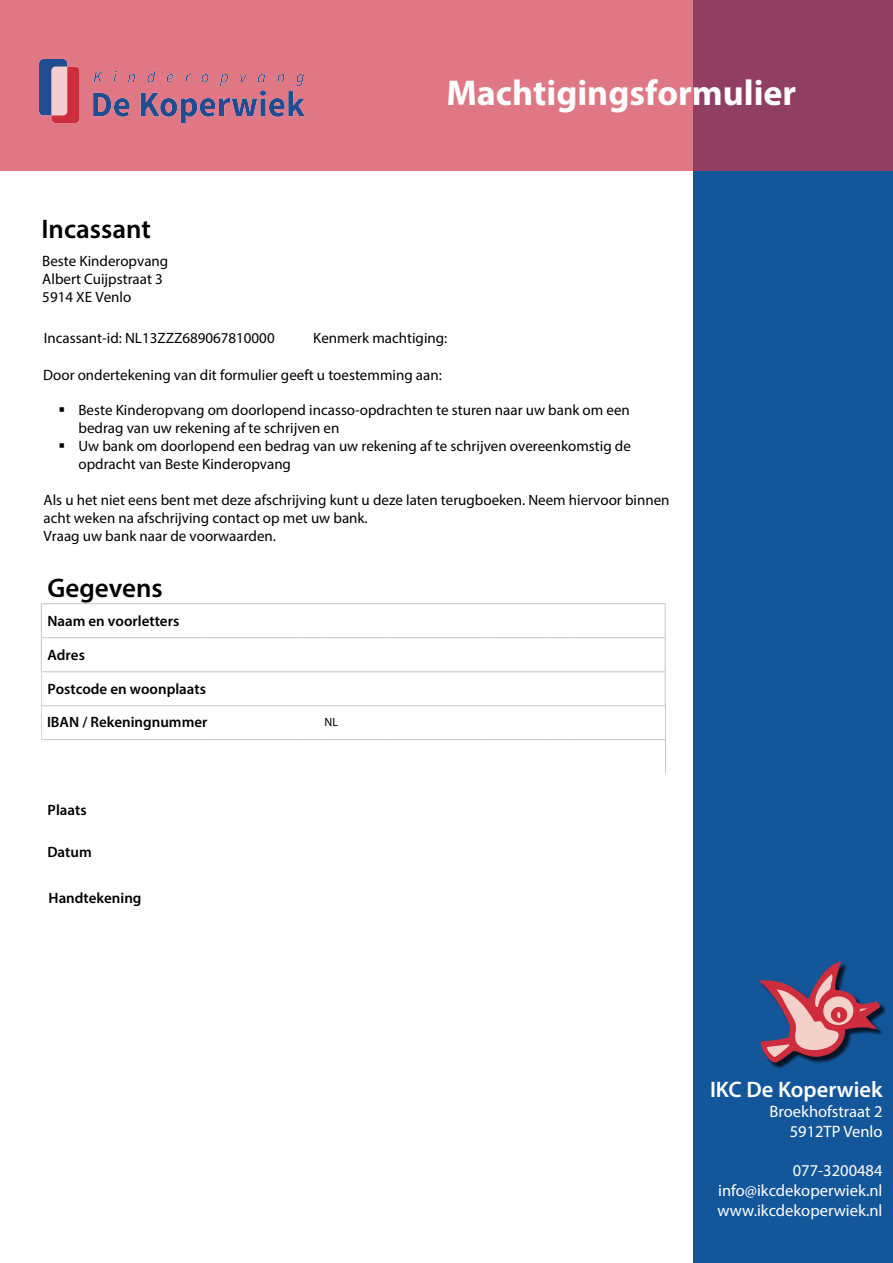
<style>
.page{position:relative;width:893px;height:1263px;background:#fff}
.page>*{position:absolute;margin:0;border:0;box-sizing:border-box;transform-origin:0 0}
.t1{font:700 36px "Myriad Pro";color:#fff}
.t2{font:600 27px "Myriad Pro";color:#000}
.t3{font:600 22.5px "Myriad Pro";color:#fff}
.t4{font:16.5px/19.8px "Myriad Pro";color:#fff;text-align:right}
.t5{font:15px/18px "Myriad Pro";color:#000}
.t6{font:600 15px "Myriad Pro";color:#000}
.t7{font:12px "Myriad Pro";color:#000}
</style>
<div class="page">
<div style="left:693px;top:0;width:200px;height:1263px;background:#14569a"></div>
<svg style="left:0;top:0;width:893px;height:170px;background:#cb687c"></svg>
<hr style="left:41px;top:604px;width:1px;height:33px;background:#c6c6c6">
<hr style="left:41px;top:637px;width:164px;height:1px;background:#c6c6c6">
<hr style="left:41px;top:638px;width:1px;height:34px;background:#c6c6c6">
<hr style="left:205px;top:637px;width:92px;height:1px;background:#c6c6c6">
<svg style="left:297px;top:637px;width:23px;height:1px"></svg>
<hr style="left:320px;top:637px;width:69px;height:1px;background:#c6c6c6">
<hr style="left:389px;top:637px;width:92px;height:1px;background:#c6c6c6">
<svg style="left:481px;top:637px;width:12px;height:1px"></svg>
<hr style="left:493px;top:637px;width:57px;height:1px;background:#c6c6c6">
<svg style="left:550px;top:637px;width:23px;height:1px"></svg>
<hr style="left:573px;top:637px;width:92px;height:1px;background:#c6c6c6">
<hr style="left:41px;top:671px;width:164px;height:1px;background:#c6c6c6">
<hr style="left:41px;top:672px;width:1px;height:67px;background:#c6c6c6">
<hr style="left:205px;top:671px;width:92px;height:1px;background:#c6c6c6">
<svg style="left:297px;top:671px;width:23px;height:1px"></svg>
<hr style="left:320px;top:671px;width:69px;height:1px;background:#c6c6c6">
<hr style="left:389px;top:671px;width:92px;height:1px;background:#c6c6c6">
<svg style="left:481px;top:671px;width:12px;height:1px"></svg>
<hr style="left:493px;top:671px;width:57px;height:1px;background:#c6c6c6">
<svg style="left:550px;top:671px;width:23px;height:1px"></svg>
<hr style="left:573px;top:671px;width:92px;height:1px;background:#c6c6c6">
<hr style="left:41px;top:705px;width:164px;height:1px;background:#c6c6c6">
<hr style="left:205px;top:705px;width:92px;height:1px;background:#c6c6c6">
<svg style="left:297px;top:705px;width:23px;height:1px"></svg>
<hr style="left:320px;top:705px;width:69px;height:1px;background:#c6c6c6">
<hr style="left:389px;top:705px;width:92px;height:1px;background:#c6c6c6">
<svg style="left:481px;top:705px;width:12px;height:1px"></svg>
<hr style="left:493px;top:705px;width:57px;height:1px;background:#c6c6c6">
<svg style="left:550px;top:705px;width:23px;height:1px"></svg>
<hr style="left:573px;top:705px;width:92px;height:1px;background:#c6c6c6">
<hr style="left:41px;top:739px;width:165px;height:1px;background:#c6c6c6">
<hr style="left:206px;top:739px;width:92px;height:1px;background:#c6c6c6">
<svg style="left:298px;top:739px;width:23px;height:1px"></svg>
<hr style="left:321px;top:739px;width:69px;height:1px;background:#c6c6c6">
<hr style="left:390px;top:739px;width:91px;height:1px;background:#c6c6c6">
<svg style="left:481px;top:739px;width:12px;height:1px"></svg>
<hr style="left:493px;top:739px;width:57px;height:1px;background:#c6c6c6">
<svg style="left:550px;top:739px;width:23px;height:1px"></svg>
<hr style="left:573px;top:739px;width:92px;height:1px;background:#c6c6c6">
<hr style="left:665px;top:604px;width:1px;height:34px;background:#c6c6c6">
<hr style="left:665px;top:638px;width:1px;height:34px;background:#c6c6c6">
<hr style="left:665px;top:672px;width:1px;height:34px;background:#c6c6c6">
<hr style="left:665px;top:705px;width:1px;height:67px;background:#c6c6c6">
<hr style="left:665px;top:740px;width:1px;height:34px;background:#c6c6c6">
<hr style="left:41px;top:603px;width:164px;height:1px;background:#c6c6c6">
<hr style="left:205px;top:603px;width:92px;height:1px;background:#c6c6c6">
<svg style="left:297px;top:603px;width:23px;height:1px"></svg>
<hr style="left:320px;top:603px;width:69px;height:1px;background:#c6c6c6">
<hr style="left:389px;top:603px;width:92px;height:1px;background:#c6c6c6">
<svg style="left:481px;top:603px;width:12px;height:1px"></svg>
<hr style="left:493px;top:603px;width:57px;height:1px;background:#c6c6c6">
<svg style="left:550px;top:603px;width:23px;height:1px"></svg>
<hr style="left:573px;top:603px;width:92px;height:1px;background:#c6c6c6">
<div style="left:760px;top:964px;width:126px;height:105px;background:#000;opacity:.75"></div>
<svg style="left:758px;top:961px;width:122px;height:103px"></svg>
<img style="left:39px;top:60px;width:266px;height:62px">
<h2 class="t2" style="left:41px;top:212px;width:111px">Incassant</h2>
<p class="t5" style="left:42px;top:252px;width:128px">Beste Kinderopvang<br>Albert Cuijpstraat 3<br>5914 XE Venlo</p>
<h1 class="t1" style="left:446px;top:69px;width:351px">Machtigingsformulier</h1>
<p class="t5" style="left:44px;top:329px;width:232px">Incassant-id: NL13ZZZ689067810000</p>
<p class="t5" style="left:313px;top:329px;width:136px">Kenmerk machtiging:</p>
<p class="t5" style="left:43px;top:365px;width:400px">Door ondertekening van dit formulier geeft u toestemming aan:</p>
<p class="t5" style="left:78px;top:401px;width:553px;text-indent:-20px">▪ Beste Kinderopvang om doorlopend incasso-opdrachten te sturen naar uw bank om een bedrag van uw rekening af te schrijven en</p>
<p class="t5" style="left:78px;top:437px;width:554px;text-indent:-20px">▪ Uw bank om doorlopend een bedrag van uw rekening af te schrijven overeenkomstig de opdracht van Beste Kinderopvang</p>
<p class="t5" style="left:44px;top:491px;width:627px">Als u het niet eens bent met deze afschrijving kunt u deze laten terugboeken. Neem hiervoor binnen acht weken na afschrijving contact op met uw bank.<br>Vraag uw bank naar de voorwaarden.</p>
<h2 class="t2" style="left:47px;top:571px;width:117px">Gegevens</h2>
<p class="t6" style="left:47px;top:611px;width:133px">Naam en voorletters</p>
<p class="t6" style="left:47px;top:645px;width:39px">Adres</p>
<p class="t6" style="left:47px;top:679px;width:160px">Postcode en woonplaats</p>
<p class="t6" style="left:47px;top:712px;width:162px">IBAN / Rekeningnummer</p>
<p class="t6" style="left:48px;top:801px;width:40px">Plaats</p>
<p class="t6" style="left:47px;top:842px;width:46px">Datum</p>
<p class="t6" style="left:49px;top:888px;width:94px">Handtekening</p>
<p class="t7" style="left:324px;top:715px;width:15px">NL</p>
<h3 class="t3" style="left:710px;top:1075px;width:174px">IKC De Koperwiek</h3>
<p class="t4" style="left:769px;top:1101px;width:114px">Broekhofstraat 2<br>5912TP Venlo</p>
<p class="t4" style="left:717px;top:1161px;width:167px;text-align:justify;text-indent:75px">077-3200484 info@ikcdekoperwiek.nl www.ikcdekoperwiek.nl</p>
</div>
